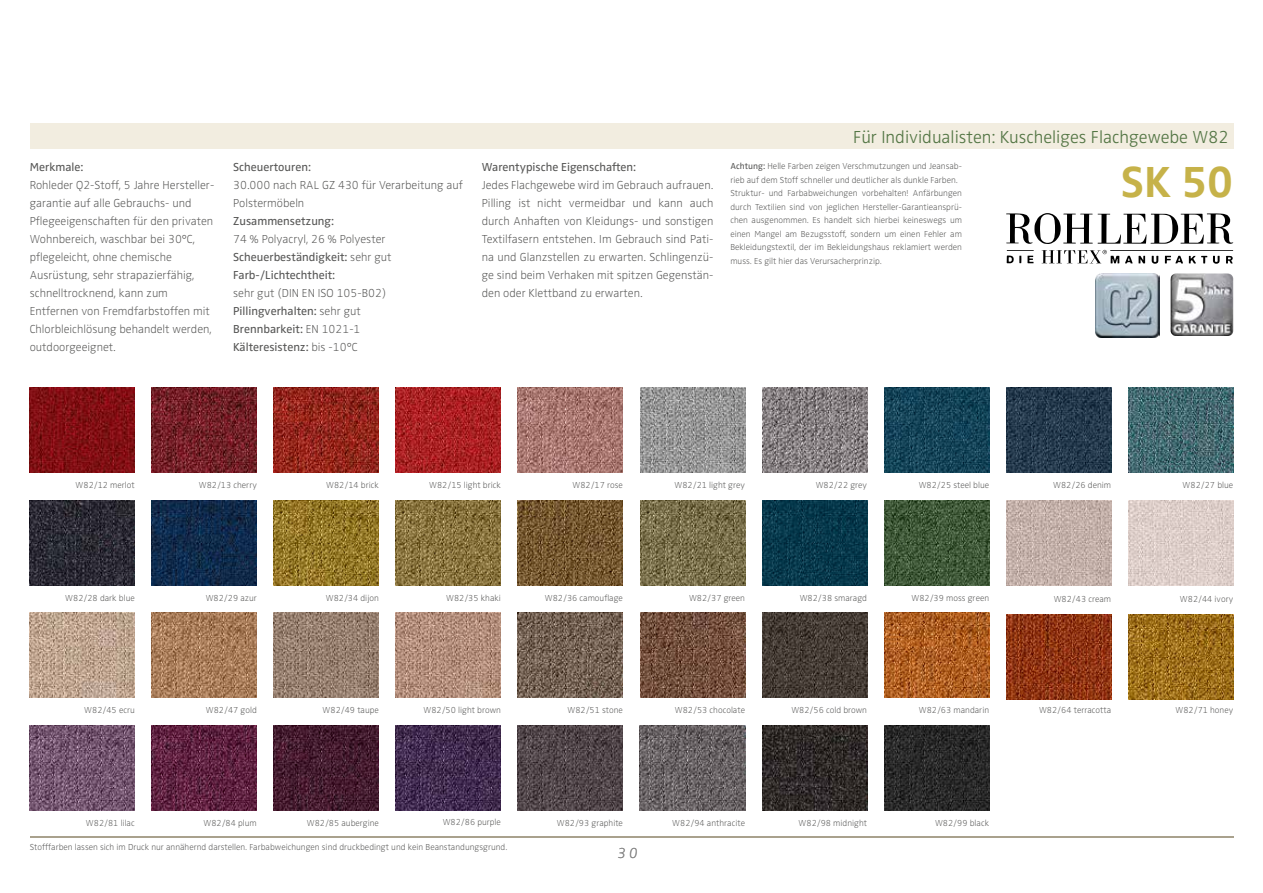
<style>
.page{position:relative;width:1263px;height:893px;background:#fff}
.page>*{position:absolute;margin:0;border:0;box-sizing:border-box;transform-origin:0 0}
.t1{font:700 45px "Zwo Pro";color:#c6b249}
.t2{font:300 18px "Zwo Pro";color:#547645}
.t3{font:italic 300 expanded 15px "Zwo Pro";color:#878787}
.t4{font:300 expanded 12px/18px "Zwo Pro";color:#575756}
.t5{font:12px/18px "Zwo Pro";color:#575756}
.t6{font:300 expanded 9px/13.5px "Zwo Pro";color:#575756}
.s1{font-weight:300;font-stretch:expanded}
.s2{font-weight:400;font-stretch:normal}
</style>
<div class="page">
<div style="left:30px;top:123px;width:1203px;height:26px;background:#f2ede0"></div>
<hr style="left:30px;top:836px;width:1203px;height:2px;background:#a9a18d">
<img style="left:30px;top:387px;width:105px;height:85px">
<img style="left:396px;top:387px;width:105px;height:85px">
<img style="left:1006px;top:500px;width:105px;height:85px">
<img style="left:762px;top:387px;width:105px;height:85px">
<img style="left:1128px;top:387px;width:105px;height:85px">
<img style="left:30px;top:500px;width:105px;height:85px">
<img style="left:1128px;top:500px;width:105px;height:85px">
<img style="left:518px;top:500px;width:105px;height:85px">
<img style="left:152px;top:387px;width:105px;height:85px">
<img style="left:518px;top:387px;width:105px;height:85px">
<img style="left:640px;top:387px;width:105px;height:85px">
<img style="left:884px;top:387px;width:105px;height:85px">
<img style="left:1006px;top:387px;width:105px;height:85px">
<img style="left:152px;top:500px;width:105px;height:85px">
<img style="left:274px;top:500px;width:105px;height:85px">
<img style="left:396px;top:500px;width:105px;height:85px">
<img style="left:640px;top:500px;width:105px;height:85px">
<img style="left:762px;top:500px;width:105px;height:85px">
<img style="left:30px;top:613px;width:105px;height:85px">
<img style="left:152px;top:613px;width:105px;height:85px">
<img style="left:274px;top:613px;width:105px;height:85px">
<img style="left:274px;top:387px;width:105px;height:85px">
<img style="left:884px;top:500px;width:105px;height:85px">
<img style="left:396px;top:613px;width:105px;height:85px">
<img style="left:640px;top:613px;width:105px;height:85px">
<img style="left:1006px;top:614px;width:105px;height:85px">
<img style="left:518px;top:613px;width:105px;height:85px">
<img style="left:640px;top:725px;width:105px;height:85px">
<img style="left:1128px;top:614px;width:105px;height:85px">
<img style="left:762px;top:613px;width:105px;height:85px">
<img style="left:884px;top:613px;width:105px;height:85px">
<img style="left:30px;top:725px;width:105px;height:85px">
<img style="left:152px;top:725px;width:105px;height:85px">
<img style="left:274px;top:725px;width:105px;height:85px">
<img style="left:396px;top:725px;width:105px;height:85px">
<img style="left:518px;top:725px;width:105px;height:85px">
<img style="left:762px;top:725px;width:105px;height:85px">
<img style="left:884px;top:725px;width:105px;height:85px">
<img style="left:1170px;top:273px;width:63px;height:63px">
<svg style="left:1006px;top:213px;width:227px;height:31px"></svg>
<svg style="left:1007px;top:250px;width:27px;height:13px"></svg>
<svg style="left:1041px;top:250px;width:192px;height:14px"></svg>
<img style="left:1095px;top:274px;width:64px;height:63px">
<h3 class="t5" style="left:30px;top:159px;width:55px">Merkmale:</h3>
<p class="t4" style="left:30px;top:177px;width:186px">Rohleder Q2-Stoff, 5 Jahre Hersteller&shy;garantie auf alle Gebrauchs- und Pflegeeigenschaften für den privaten Wohnbereich, waschbar bei 30°C, pflegeleicht, ohne chemische Ausrüstung, sehr strapazierfähig, schnelltrocknend, kann zum Entfernen von Fremdfarbstoffen mit Chlorbleichlösung behandelt werden, outdoorgeeignet.</p>
<h3 class="t5" style="left:233px;top:159px;width:79px">Scheuertouren:</h3>
<h3 class="t4" style="left:233px;top:177px;width:231px">30.000 nach RAL GZ 430 für Verarbeitung auf<br>Polstermöbeln</h3>
<h3 class="t5" style="left:233px;top:213px;width:102px">Zusammensetzung:</h3>
<h3 class="t5" style="left:233px;top:231px;width:160px"><span class="s1">74 % Polyacryl, 26 % Polyester<br></span>Scheuerbeständigkeit: <span class="s1">sehr gut<br></span>Farb-/Lichtechtheit:</h3>
<h3 class="t4" style="left:233px;top:285px;width:155px">sehr gut (DIN EN ISO 105-B02)<br><span class="s2">Pillingverhalten:</span> sehr gut<br><span class="s2">Brennbarkeit:</span> EN 1021-1<br><span class="s2">Kälteresistenz:</span> bis -10°C</h3>
<h3 class="t5" style="left:482px;top:159px;width:156px">Warentypische Eigenschaften:</h3>
<p class="t4" style="left:482px;top:177px;width:233px;text-align:justify">Jedes Flachgewebe wird im Gebrauch aufrauen.<br>Pilling ist nicht vermeidbar und kann auch durch Anhaften von Kleidungs- und sonstigen Textilfasern entstehen. Im Gebrauch sind Pati&shy;na und Glanzstellen zu erwarten. Schlingenzü&shy;ge sind beim Verhaken mit spitzen Gegenstän&shy;den oder Klettband zu erwarten.</p>
<h2 class="t2" style="left:853px;top:127px;width:377px">Für Individualisten: Kuscheliges Flachgewebe W82</h2>
<p class="t6" style="left:730px;top:160px;width:233px"><span class="s2">Achtung:</span> Helle Farben zeigen Verschmutzungen und Jeansab&shy;rieb auf dem Stoff schneller und deutlicher als dunkle Farben.<br>Struktur- und Farbabweichungen vorbehalten! Anfärbungen durch Textilien sind von jeglichen Hersteller-Garantieansprü&shy;chen ausgenommen. Es handelt sich hierbei keineswegs um einen Mangel am Bezugsstoff, sondern um einen Fehler am Bekleidungstextil, der im Bekleidungshaus reklamiert werden muss. Es gilt hier das Verursacherprinzip.</p>
<h1 class="t1" style="left:1121px;top:156px;width:114px">SK 50</h1>
<p class="t6" style="left:76px;top:478px;width:61px">W82/12 merlot</p>
<p class="t6" style="left:199px;top:478px;width:60px">W82/13 cherry</p>
<p class="t6" style="left:326px;top:478px;width:54px">W82/14 brick</p>
<p class="t6" style="left:572px;top:478px;width:52px">W82/17 rose</p>
<p class="t6" style="left:674px;top:478px;width:72px">W82/21 light grey</p>
<p class="t6" style="left:919px;top:478px;width:72px">W82/25 steel blue</p>
<p class="t6" style="left:1053px;top:478px;width:59px">W82/26 denim</p>
<p class="t6" style="left:429px;top:478px;width:73px">W82/15 light brick</p>
<p class="t6" style="left:816px;top:478px;width:53px">W82/22 grey</p>
<p class="t6" style="left:1182px;top:478px;width:52px">W82/27 blue</p>
<p class="t6" style="left:65px;top:591px;width:71px">W82/28 dark blue</p>
<p class="t6" style="left:545px;top:591px;width:80px">W82/36 camouflage</p>
<p class="t6" style="left:1180px;top:592px;width:55px">W82/44 ivory</p>
<p class="t6" style="left:206px;top:591px;width:53px">W82/29 azur</p>
<p class="t6" style="left:326px;top:591px;width:55px">W82/34 dijon</p>
<p class="t6" style="left:446px;top:591px;width:56px">W82/35 khaki</p>
<p class="t6" style="left:689px;top:591px;width:58px">W82/37 green</p>
<p class="t6" style="left:800px;top:591px;width:69px">W82/38 smaragd</p>
<p class="t6" style="left:911px;top:591px;width:79px">W82/39 moss green</p>
<p class="t6" style="left:1054px;top:592px;width:59px">W82/43 cream</p>
<p class="t6" style="left:84px;top:704px;width:52px">W82/45 ecru</p>
<p class="t6" style="left:206px;top:704px;width:52px">W82/47 gold</p>
<p class="t6" style="left:323px;top:704px;width:58px">W82/49 taupe</p>
<p class="t6" style="left:423px;top:704px;width:79px">W82/50 light brown</p>
<p class="t6" style="left:567px;top:704px;width:57px">W82/51 stone</p>
<p class="t6" style="left:675px;top:704px;width:72px">W82/53 chocolate</p>
<p class="t6" style="left:1039px;top:704px;width:74px">W82/64 terracotta</p>
<p class="t6" style="left:791px;top:704px;width:77px">W82/56 cold brown</p>
<p class="t6" style="left:919px;top:704px;width:72px">W82/63 mandarin</p>
<p class="t6" style="left:1175px;top:704px;width:59px">W82/71 honey</p>
<p class="t6" style="left:86px;top:816px;width:50px">W82/81 lilac</p>
<p class="t6" style="left:203px;top:816px;width:55px">W82/84 plum</p>
<p class="t6" style="left:307px;top:816px;width:74px">W82/85 aubergine</p>
<p class="t6" style="left:443px;top:815px;width:60px">W82/86 purple</p>
<p class="t6" style="left:557px;top:816px;width:68px">W82/93 graphite</p>
<p class="t6" style="left:798px;top:816px;width:70px">W82/98 midnight</p>
<p class="t6" style="left:935px;top:816px;width:56px">W82/99 black</p>
<p class="t6" style="left:672px;top:816px;width:74px">W82/94 anthracite</p>
<p class="t6" style="left:30px;top:840px;width:479px">Stofffarben lassen sich im Druck nur annähernd darstellen. Farbabweichungen sind druckbedingt und kein Beanstandungsgrund.</p>
<h3 class="t3" style="left:618px;top:844px;width:22px">30</h3>
</div>
